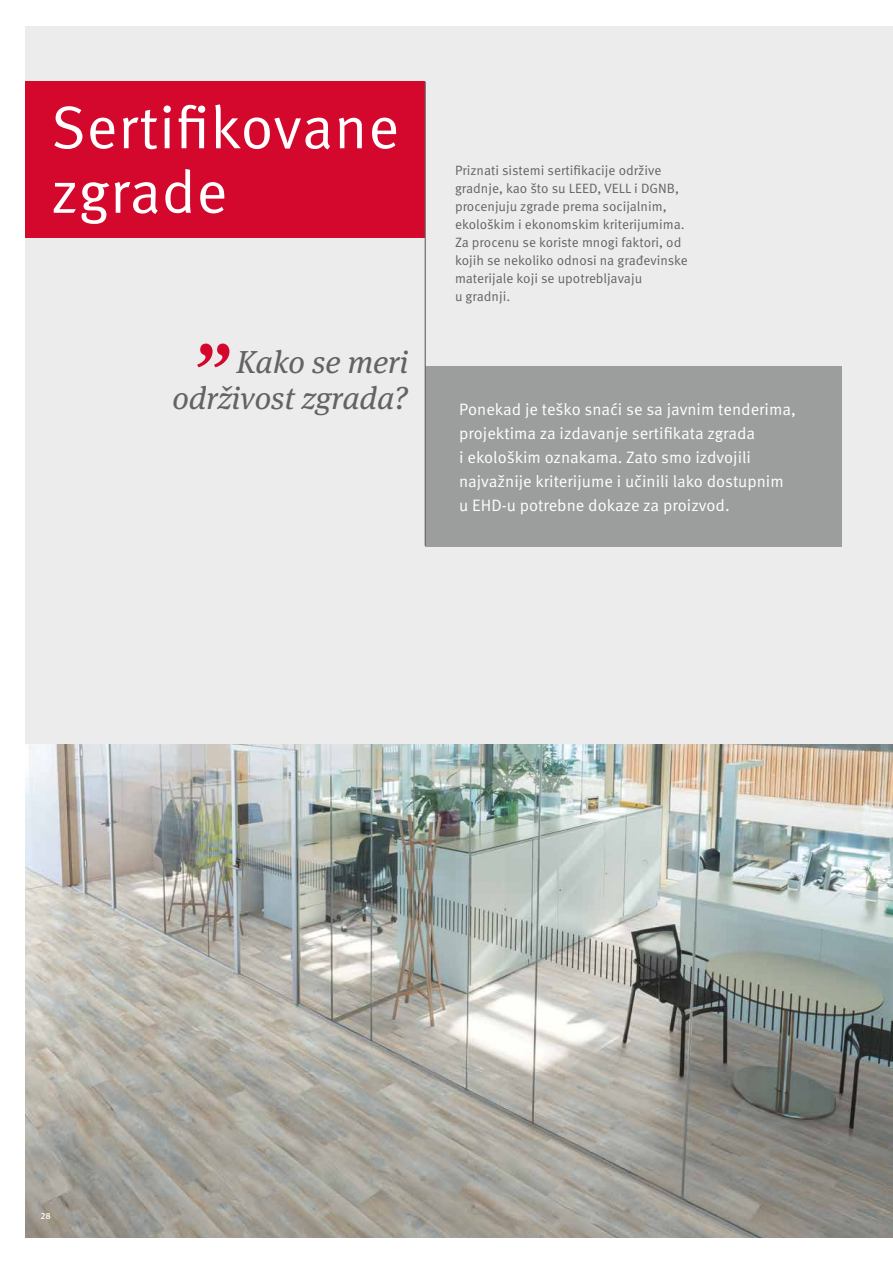
<style>
.page{position:relative;width:893px;height:1263px;background:#fff}
.page>*{position:absolute;margin:0;border:0;box-sizing:border-box;transform-origin:0 0}
.t1{font:60px/64.5px "Meta Pro";letter-spacing:.01em;color:#fff}
.t2{font:italic 31.8px/36px "Meta Serif Pro";color:#636362;text-align:right}
.t3{font:16.5px/24px "Meta Pro";color:#fff}
.t4{font:13.5px/18px "Meta Pro";color:#636362}
.t5{font:500 9px "Meta Pro";color:#fff}
</style>
<div class="page">
<div style="left:26px;top:26px;width:867px;height:1211px;background:#ececed"></div>
<div style="left:26px;top:82px;width:399px;height:156px;background:#d4082c"></div>
<img style="left:26px;top:745px;width:867px;height:492px">
<div style="left:425px;top:367px;width:417px;height:180px;background:#9c9d9d"></div>
<svg style="left:197px;top:344px;width:32px;height:23px"></svg>
<hr style="left:425px;top:82px;width:1px;height:464px;background:#636362">
<h1 class="t1" style="left:51px;top:96px;width:350px">Sertifikovane zgrade</h1>
<h2 class="t2" style="left:172px;top:342px;width:237px">Kako se meri održivost zgrada?</h2>
<p class="t4" style="left:455px;top:161px;width:234px">Priznati sistemi sertifikacije održive gradnje, kao što su LEED, VELL i DGNB, procenjuju zgrade prema socijalnim, ekološkim i ekonomskim kriterijumima.<br>Za procenu se koriste mnogi faktori, od kojih se nekoliko odnosi na građevinske materijale koji se upotrebljavaju<br>u gradnji.</p>
<p class="t3" style="left:459px;top:397px;width:338px">Ponekad je teško snaći se sa javnim tenderima, projektima za izdavanje sertifikata zgrada<br>i ekološkim oznakama. Zato smo izdvojili najvažnije kriterijume i učinili lako dostupnim u EHD-u potrebne dokaze za proizvod.</p>
<p class="t5" style="left:40px;top:1210px;width:12px">28</p>
</div>
